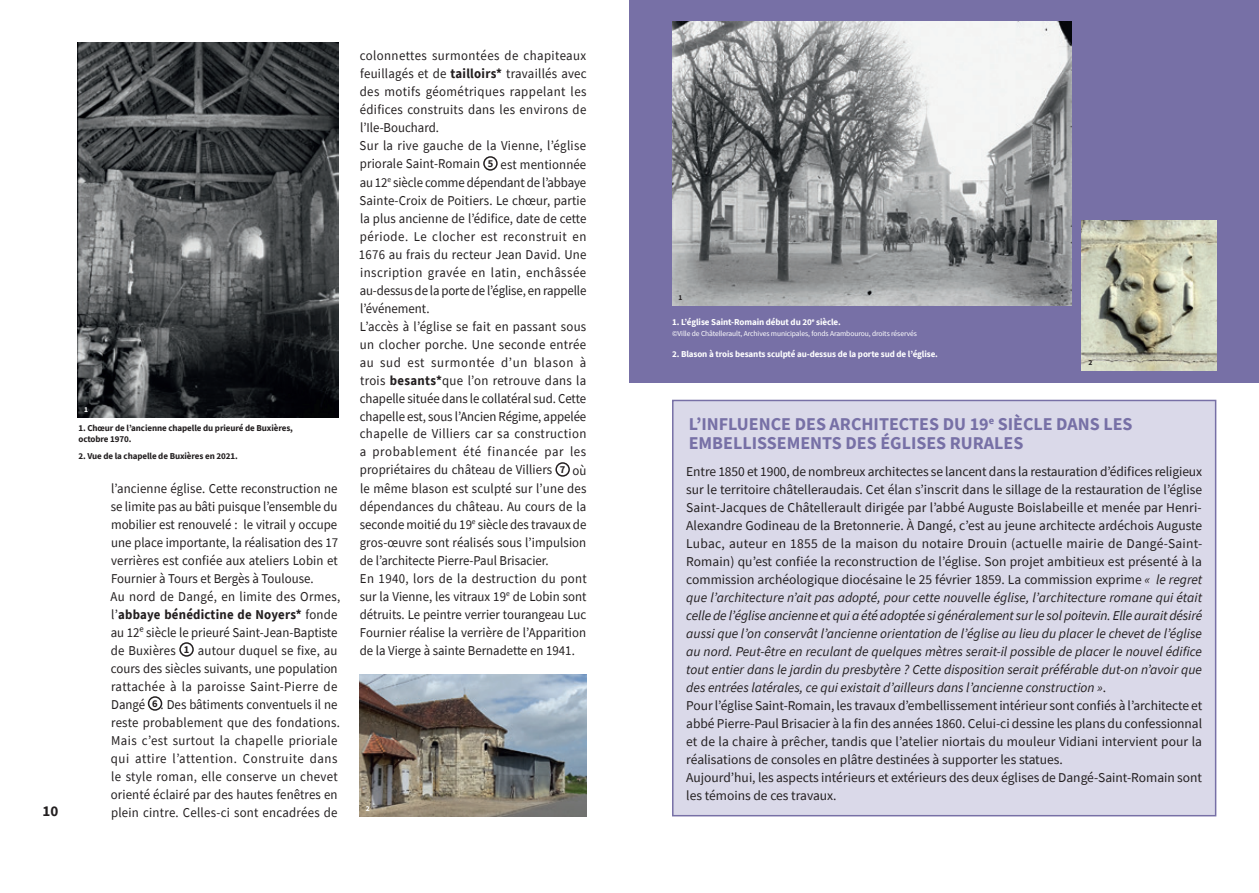
<style>
.page{position:relative;width:1259px;height:893px;background:#fff}
.page>*{position:absolute;margin:0;border:0;box-sizing:border-box;transform-origin:0 0}
.t1{font:700 18px/19.5px "Source Sans Pro";color:#7770a6}
.t2{font:700 15px "Source Sans Pro";color:#231f20}
.t3{font:13.5px/18px "Source Sans Pro";color:#231f20}
.t4{font:13.5px/18px "Source Sans Pro";color:#231f20;scale:.95 1}
.t5{font:13.5px/18px "Source Sans Pro";letter-spacing:.02em;color:#231f20;scale:.95 1}
.t6{font:13.5px/18px "Source Sans Pro";letter-spacing:.025em;color:#231f20;scale:.95 1}
.t7{font:700 10.5px "Source Sans Pro";color:#231f20}
.t8{font:700 9px "Source Sans Pro";letter-spacing:-.01em;color:#fff}
.t9{font:700 9px/10.5px "Source Sans Pro";letter-spacing:-.01em;color:#231f20}
.t10{font:7.5px "Source Sans Pro";letter-spacing:-.01em;color:#fff}
.t11{font:700 7.5px "Source Sans Pro";color:#fff}
.t12{font:700 7.5px "Source Sans Pro";color:#231f20}
.s1{font-weight:700}
.s2{font-style:italic}
</style>
<div class="page">
<img style="left:78px;top:43px;width:260px;height:374px">
<div style="left:179px;top:642px;width:15px;height:15px;border:2px solid #231f20;border-radius:50%"></div>
<div style="left:148px;top:696px;width:14px;height:15px;border:2px solid #231f20;border-radius:50%"></div>
<div style="left:483px;top:156px;width:15px;height:15px;border:2px solid #231f20;border-radius:50%"></div>
<div style="left:555px;top:462px;width:15px;height:15px;border:2px solid #231f20;border-radius:50%"></div>
<img style="left:359px;top:674px;width:228px;height:142px">
<div style="left:629px;top:0;width:630px;height:383px;background:#7770a6"></div>
<img style="left:672px;top:22px;width:399px;height:284px">
<div style="left:673px;top:400px;width:542px;height:416px;background:#dad9e9"></div>
<div style="left:672px;top:400px;width:544px;height:416px;border:2px solid #7770a6"></div>
<img style="left:1082px;top:221px;width:134px;height:149px">
<p class="t2" style="left:43px;top:801px;width:17px">10</p>
<p class="t6" style="left:359px;top:47px;width:241px">colonnettes surmontées de chapiteaux feuillagés et de <span class="s1">tailloirs*</span> travaillés avec des motifs géométriques rappelant les édifices construits dans les environs de l’Ile-Bouchard.<br>Sur la rive gauche de la Vienne, l’église priorale Saint-Romain</p>
<p class="t4" style="left:359px;top:155px;width:241px;text-indent:142px">est mentionnée au 12<sup>e</sup> siècle comme dépendant de l’abbaye Sainte-Croix de Poitiers. Le chœur, partie la plus ancienne de l’édifice, date de cette période. Le clocher est reconstruit en 1676 au frais du recteur Jean David. Une inscription gravée en latin, enchâssée au-dessus de la porte de l’église, en rappelle l’événement.<br>L’accès à l’église se fait en passant sous un clocher porche. Une seconde entrée au sud est surmontée d’un blason à trois <span class="s1">besants*</span>que l’on retrouve dans la chapelle située dans le collatéral sud. Cette chapelle est, sous l’Ancien Régime, appelée chapelle de Villiers car sa construction a probablement été financée par les propriétaires du château de Villiers</p>
<p class="t7" style="left:488px;top:156px;width:7px">5</p>
<p class="t11" style="left:84px;top:404px;width:5px">1</p>
<p class="t9" style="left:78px;top:423px;width:216px">1. Chœur de l’ancienne chapelle du prieuré de Buxières, octobre 1970.</p>
<p class="t9" style="left:78px;top:450px;width:161px">2. Vue de la chapelle de Buxières en 2021.</p>
<p class="t4" style="left:360px;top:461px;width:240px;text-indent:213px">où le même blason est sculpté sur l’une des dépendances du château. Au cours de la seconde moitié du 19<sup>e</sup> siècle des travaux de gros-œuvre sont réalisés sous l’impulsion de l’architecte Pierre-Paul Brisacier.<br>En 1940, lors de la destruction du pont sur la Vienne, les vitraux 19<sup>e</sup> de Lobin sont détruits. Le peintre verrier tourangeau Luc Fournier réalise la verrière de l’Apparition</p>
<p class="t7" style="left:560px;top:462px;width:7px">7</p>
<p class="t4" style="left:111px;top:479px;width:243px">l’ancienne église. Cette reconstruction ne se limite pas au bâti puisque l’ensemble du mobilier est renouvelé : le vitrail y occupe une place importante, la réalisation des 17 verrières est confiée aux ateliers Lobin et Fournier à Tours et Bergès à Toulouse.<br>Au nord de Dangé, en limite des Ormes, l’<span class="s1">abbaye bénédictine de Noyers*</span> fonde au 12ᵉ siècle le prieuré Saint-Jean-Baptiste de Buxières</p>
<p class="t7" style="left:184px;top:642px;width:7px">1</p>
<p class="t4" style="left:360px;top:641px;width:228px">de la Vierge à sainte Bernadette en 1941.</p>
<p class="t5" style="left:111px;top:641px;width:243px;text-indent:87px">autour duquel se fixe, au cours des siècles suivants, une population rattachée à la paroisse Saint-Pierre de Dangé . Des bâtiments conventuels il ne reste probablement que des fondations.<br>Mais c’est surtout la chapelle prioriale qui attire l’attention. Construite dans le style roman, elle conserve un chevet orienté éclairé par des hautes fenêtres en plein cintre. Celles-ci sont encadrées de</p>
<p class="t7" style="left:152px;top:696px;width:7px">6</p>
<p class="t11" style="left:366px;top:803px;width:5px">2</p>
<p class="t12" style="left:678px;top:292px;width:5px">1</p>
<p class="t8" style="left:672px;top:316px;width:170px">1. L’église Saint-Romain début du 20<sup>e</sup> siècle.</p>
<p class="t10" style="left:672px;top:328px;width:246px">©Ville de Châtellerault, Archives municipales, fonds Arambourou, droits réservés</p>
<p class="t8" style="left:672px;top:347px;width:267px">2. Blason à trois besants sculpté au-dessus de la porte sud de l’église.</p>
<p class="t12" style="left:1088px;top:357px;width:5px">2</p>
<h1 class="t1" style="left:688px;top:414px;width:445px">L’INFLUENCE DES ARCHITECTES DU 19<sup>e</sup> SIÈCLE DANS LES<br>EMBELLISSEMENTS DES ÉGLISES RURALES</h1>
<p class="t3" style="left:686px;top:462px;width:518px">Entre 1850 et 1900, de nombreux architectes se lancent dans la restauration d’édifices religieux sur le territoire châtelleraudais. Cet élan s’inscrit dans le sillage de la restauration de l’église Saint-Jacques de Châtellerault dirigée par l’abbé Auguste Boislabeille et menée par Henri-Alexandre Godineau de la Bretonnerie. À Dangé, c’est au jeune architecte ardéchois Auguste Lubac, auteur en 1855 de la maison du notaire Drouin (actuelle mairie de Dangé-Saint-Romain) qu’est confiée la reconstruction de l’église. Son projet ambitieux est présenté à la commission archéologique diocésaine le 25 février 1859. La commission exprime <span class="s2">« le regret que l’architecture n’ait pas adopté, pour cette nouvelle église, l’architecture romane qui était celle de l’église ancienne et qui a été adoptée si généralement sur le sol poitevin. Elle aurait désiré aussi que l’on conservât l’ancienne orientation de l’église au lieu du placer le chevet de l’église au nord. Peut-être en reculant de quelques mètres serait-il possible de placer le nouvel édifice tout entier dans le jardin du presbytère ? Cette disposition serait préférable dut-on n’avoir que des entrées latérales, ce qui existait d’ailleurs dans l’ancienne construction »</span>.<br>Pour l’église Saint-Romain, les travaux d’embellissement intérieur sont confiés à l’architecte et abbé Pierre-Paul Brisacier à la fin des années 1860. Celui-ci dessine les plans du confessionnal et de la chaire à prêcher, tandis que l’atelier niortais du mouleur Vidiani intervient pour la réalisations de consoles en plâtre destinées à supporter les statues.<br>Aujourd’hui, les aspects intérieurs et extérieurs des deux églises de Dangé-Saint-Romain sont les témoins de ces travaux.</p>
</div>
